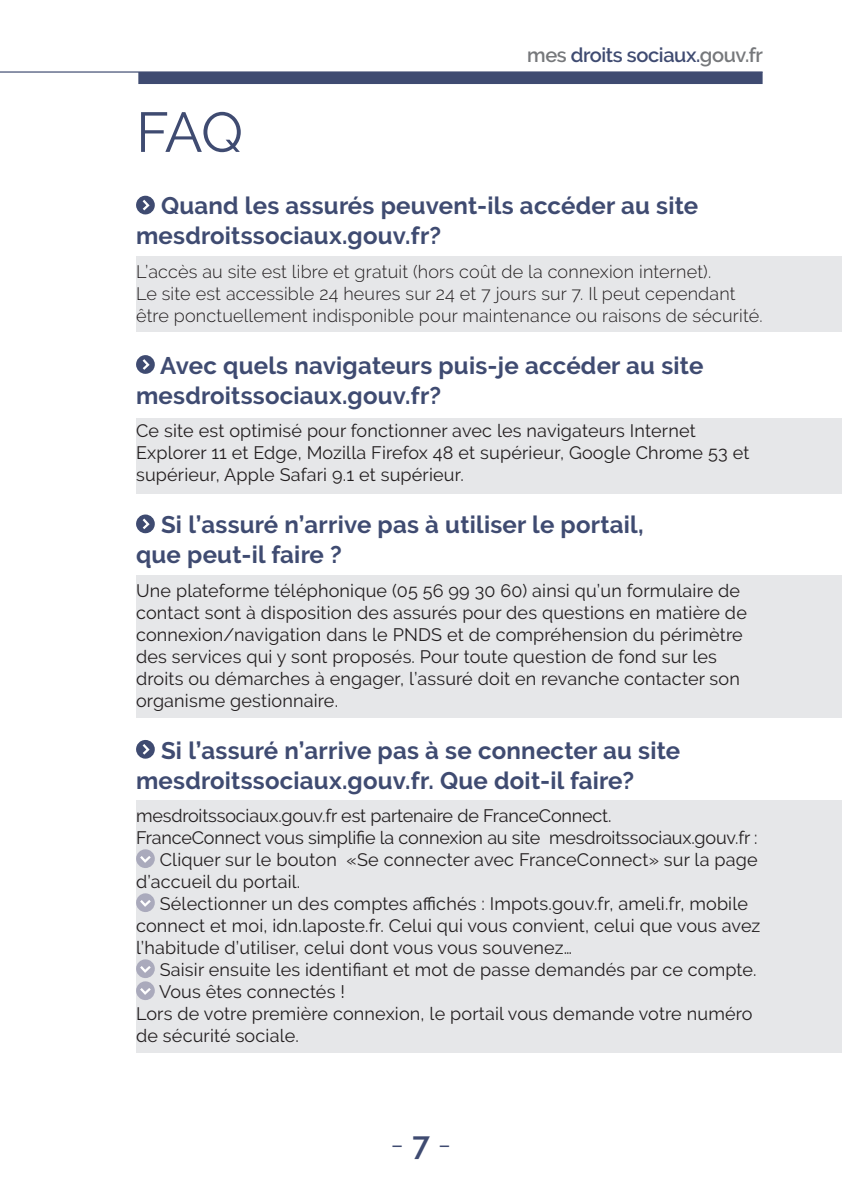
<style>
.page{position:relative;width:842px;height:1191px;background:#fff}
.page>*{position:absolute;margin:0;border:0;box-sizing:border-box;transform-origin:0 0}
.t1{font:56px "Raleway";color:#3f4b71}
.t2{font:300 32px "Raleway";color:#3f4b71}
.t3{font:700 24px/30px "Raleway";letter-spacing:.01em;color:#3f4b71}
.t4{font:600 20px "Raleway";letter-spacing:-.02em;color:#3f4b71}
.t5{font:18px/22px "Raleway";letter-spacing:.01em;color:#231f20}
.t6{font:300 18px/22px "Raleway";letter-spacing:.01em;color:#231f20}
.t7{font:18px "Raleway";letter-spacing:-.01em;color:#231f20}
.s1{color:#76787b}
.s2{font-weight:600}
</style>
<div class="page">
<hr style="left:0;top:71px;width:763px;height:2px;background:#3f4b71">
<div style="left:136px;top:257px;width:706px;height:75px;background:#e6e7e9"></div>
<div style="left:136px;top:418px;width:706px;height:75px;background:#e6e7e9"></div>
<div style="left:136px;top:575px;width:706px;height:143px;background:#e6e7e9"></div>
<div style="left:136px;top:800px;width:706px;height:253px;background:#e6e7e9"></div>
<div style="left:136px;top:196px;width:19px;height:19px;background:#3f4b71;border-radius:50%"></div>
<svg style="left:143px;top:200px;width:7px;height:10px"></svg>
<div style="left:136px;top:355px;width:19px;height:19px;background:#3f4b71;border-radius:50%"></div>
<svg style="left:143px;top:359px;width:7px;height:11px"></svg>
<div style="left:136px;top:514px;width:19px;height:19px;background:#3f4b71;border-radius:50%"></div>
<svg style="left:143px;top:518px;width:7px;height:11px"></svg>
<div style="left:136px;top:740px;width:19px;height:19px;background:#3f4b71;border-radius:50%"></div>
<svg style="left:143px;top:744px;width:7px;height:10px"></svg>
<div style="left:136px;top:849px;width:19px;height:19px;background:#aaaabc;border-radius:50%"></div>
<svg style="left:140px;top:856px;width:11px;height:7px"></svg>
<div style="left:136px;top:893px;width:19px;height:19px;background:#aaaabc;border-radius:50%"></div>
<svg style="left:140px;top:900px;width:11px;height:7px"></svg>
<div style="left:136px;top:959px;width:19px;height:19px;background:#aaaabc;border-radius:50%"></div>
<svg style="left:140px;top:966px;width:11px;height:7px"></svg>
<div style="left:136px;top:981px;width:19px;height:19px;background:#aaaabc;border-radius:50%"></div>
<svg style="left:140px;top:988px;width:11px;height:7px"></svg>
<div style="left:138px;top:72px;width:625px;height:12px;background:#3f4b71"></div>
<h1 class="t1" style="left:136px;top:100px;width:108px">FAQ</h1>
<p class="t4" style="left:527px;top:43px;width:237px"><span class="s1">mes</span> droits sociaux.<span class="s1">gouv.fr</span></p>
<h3 class="t3" style="left:136px;top:191px;width:564px;text-indent:25px">Quand les assurés peuvent-ils accéder au site mesdroitssociaux.gouv.fr?</h3>
<p class="t6" style="left:136px;top:260px;width:628px">L’accès au site est libre et gratuit (hors coût de la connexion internet).<br>Le site est accessible 24 heures sur 24 et 7 jours sur 7. Il peut cependant être ponctuellement indisponible pour maintenance ou raisons de sécurité.</p>
<h3 class="t3" style="left:136px;top:350px;width:569px;text-indent:24px">Avec quels navigateurs puis-je accéder au site mesdroitssociaux.gouv.fr?</h3>
<p class="t5" style="left:136px;top:420px;width:615px">Ce site est optimisé pour fonctionner avec les navigateurs Internet<br>Explorer 11 et Edge, Mozilla Firefox 48 et supérieur, Google Chrome 53 et supérieur, Apple Safari 9.1 et supérieur.</p>
<h3 class="t3" style="left:136px;top:510px;width:509px;text-indent:25px">Si l’assuré n’arrive pas à utiliser le portail, que peut-il faire ?</h3>
<p class="t5" style="left:136px;top:579px;width:612px">Une plateforme téléphonique (05 56 99 30 60) ainsi qu’un formulaire de contact sont à disposition des assurés pour des questions en matière de connexion/navigation dans le PNDS et de compréhension du périmètre des services qui y sont proposés. Pour toute question de fond sur les droits ou démarches à engager, l’assuré doit en revanche contacter son organisme gestionnaire.</p>
<h3 class="t3" style="left:136px;top:735px;width:546px;text-indent:25px">Si l’assuré n’arrive pas à se connecter au site mesdroitssociaux.gouv.fr. Que doit-il faire?</h3>
<p class="t7" style="left:136px;top:805px;width:477px">mesdroitssociaux.gouv.fr est partenaire de FranceConnect.</p>
<p class="t7" style="left:136px;top:827px;width:623px">FranceConnect vous simplifie la connexion au site mesdroitssociaux.gouv.fr :</p>
<p class="t5" style="left:160px;top:848px;width:599px">Cliquer sur le bouton «Se connecter avec FranceConnect» sur la page</p>
<p class="t5" style="left:136px;top:870px;width:166px">d’accueil du portail.</p>
<p class="t5" style="left:160px;top:892px;width:590px">Sélectionner un des comptes affichés : Impots.gouv.fr, ameli.fr, mobile</p>
<p class="t5" style="left:136px;top:914px;width:626px">connect et moi, idn.laposte.fr. Celui qui vous convient, celui que vous avez</p>
<p class="t5" style="left:136px;top:936px;width:437px">l’habitude d’utiliser, celui dont vous vous souvenez…</p>
<p class="t5" style="left:160px;top:958px;width:598px">Saisir ensuite les identifiant et mot de passe demandés par ce compte.</p>
<p class="t5" style="left:159px;top:980px;width:187px">Vous êtes connectés !</p>
<p class="t5" style="left:136px;top:1002px;width:618px">Lors de votre première connexion, le portail vous demande votre numéro</p>
<p class="t5" style="left:136px;top:1024px;width:164px">de sécurité sociale.</p>
<h2 class="t2" style="left:391px;top:1124px;width:62px">- <span class="s2">7</span> -</h2>
</div>
